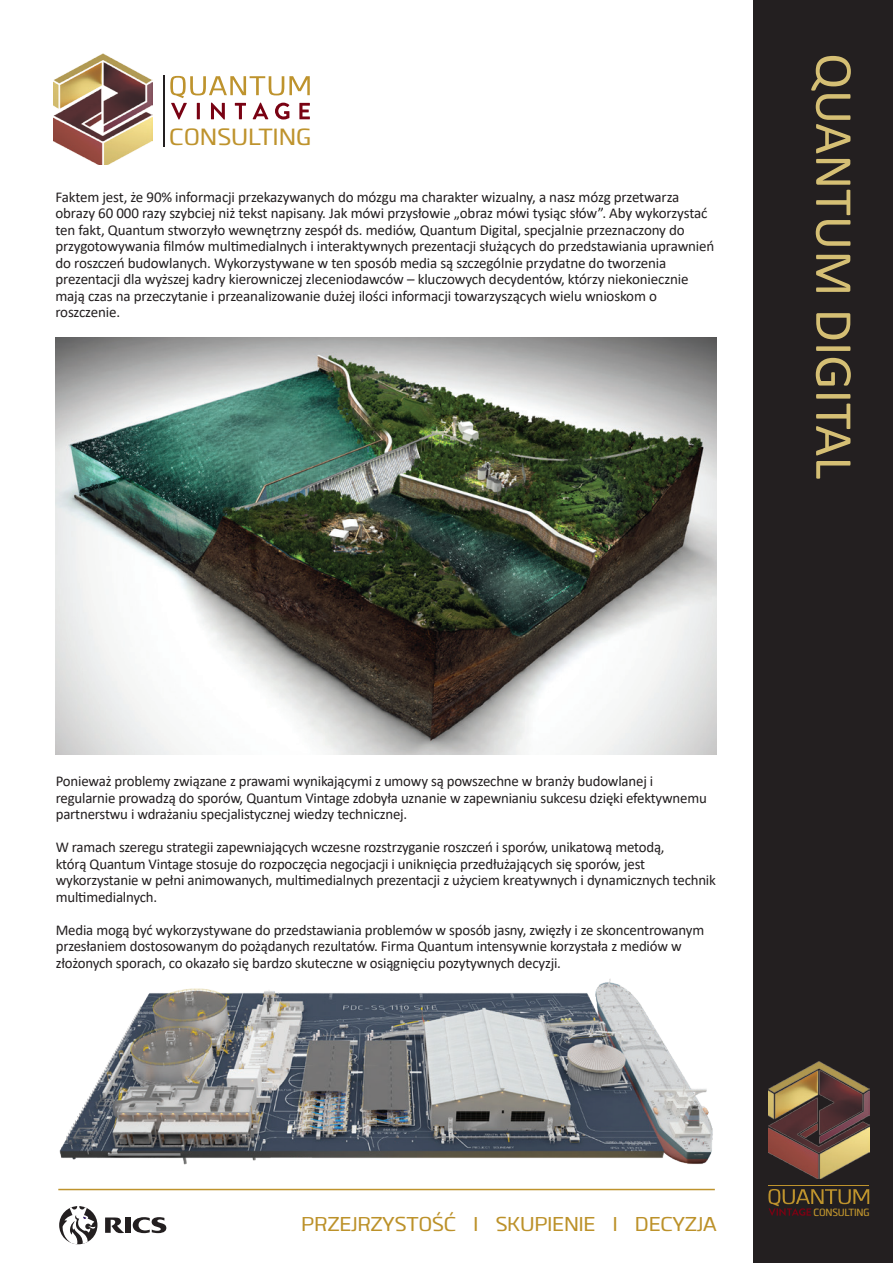
<style>
.page{position:relative;width:893px;height:1263px;background:#fff}
.page>*{position:absolute;margin:0;border:0;box-sizing:border-box;transform-origin:0 0}
.t1{font:54px "Calibri";color:#d5bf74}
.t2{font:24.6px "Clio XS Regular";letter-spacing:-.02em;color:#be932d}
.t3{font:21px "Clio XS Regular";letter-spacing:-.03em;color:#bc9129}
.t4{font:15px/16.5px "Calibri";letter-spacing:-.015em;color:#231f20}
.t5{font:500 10.95px "Clio";letter-spacing:-.04em;color:#be932d}
</style>
<div class="page">
<img style="left:56px;top:337px;width:660px;height:418px">
<hr style="left:163px;top:76px;width:1px;height:71px;background:#231f20">
<svg style="left:170px;top:76px;width:140px;height:44px"></svg>
<img style="left:54px;top:53px;width:98px;height:112px">
<div style="left:753px;top:0;width:140px;height:1263px;background:#231f20"></div>
<hr style="left:769px;top:1185px;width:100px;height:1px;background:#be932d">
<svg style="left:768px;top:1189px;width:101px;height:27px"></svg>
<img style="left:769px;top:1062px;width:101px;height:116px">
<hr style="left:58px;top:1189px;width:657px;height:1px;background:#be932d">
<svg style="left:133px;top:1217px;width:33px;height:16px"></svg>
<div style="left:125px;top:1217px;width:6px;height:16px;background:#231f20"></div>
<svg style="left:105px;top:1217px;width:19px;height:16px"></svg>
<div style="left:59px;top:1206px;width:38px;height:38px;background:#231f20;border-radius:50%"></div>
<svg style="left:62px;top:1206px;width:33px;height:38px"></svg>
<img style="left:59px;top:979px;width:654px;height:186px">
<img style="left:840px;top:1062px;width:30px;height:38px">
<h2 class="t2" style="left:169px;top:122px;width:144px">CONSULTING</h2>
<p class="t4" style="left:55px;top:188px;width:660px">Faktem jest, że 90% informacji przekazywanych do mózgu ma charakter wizualny, a nasz mózg przetwarza obrazy 60 000 razy szybciej niż tekst napisany. Jak mówi przysłowie „obraz mówi tysiąc słów”. Aby wykorzystać ten fakt, Quantum stworzyło wewnętrzny zespół ds. mediów, Quantum Digital, specjalnie przeznaczony do przygotowywania filmów multimedialnych i interaktywnych prezentacji służących do przedstawiania uprawnień do roszczeń budowlanych. Wykorzystywane w ten sposób media są szczególnie przydatne do tworzenia prezentacji dla wyższej kadry kierowniczej zleceniodawców – kluczowych decydentów, którzy niekoniecznie mają czas na przeczytanie i przeanalizowanie dużej ilości informacji towarzyszących wielu wnioskom o roszczenie.</p>
<h1 class="t1" style="left:872px;top:53px;width:427px;rotate:90deg">QUANTUM DIGITAL</h1>
<p class="t4" style="left:56px;top:773px;width:653px">Ponieważ problemy związane z prawami wynikającymi z umowy są powszechne w branży budowlanej i regularnie prowadzą do sporów, Quantum Vintage zdobyła uznanie w zapewnianiu sukcesu dzięki efektywnemu partnerstwu i wdrażaniu specjalistycznej wiedzy technicznej.</p>
<p class="t4" style="left:56px;top:839px;width:662px">W ramach szeregu strategii zapewniających wczesne rozstrzyganie roszczeń i sporów, unikatową metodą,<br>którą Quantum Vintage stosuje do rozpoczęcia negocjacji i uniknięcia przedłużających się sporów, jest wykorzystanie w pełni animowanych, multimedialnych prezentacji z użyciem kreatywnych i dynamicznych technik multimedialnych.</p>
<p class="t4" style="left:56px;top:921px;width:650px">Media mogą być wykorzystywane do przedstawiania problemów w sposób jasny, zwięzły i ze skoncentrowanym przesłaniem dostosowanym do pożądanych rezultatów. Firma Quantum intensywnie korzystała z mediów w złożonych sporach, co okazało się bardzo skuteczne w osiągnięciu pozytywnych decyzji.</p>
<h3 class="t3" style="left:301px;top:1212px;width:417px">PRZEJRZYSTOŚĆ I SKUPIENIE I DECYZJA</h3>
<p class="t5" style="left:813px;top:1205px;width:58px">CONSULTING</p>
</div>
